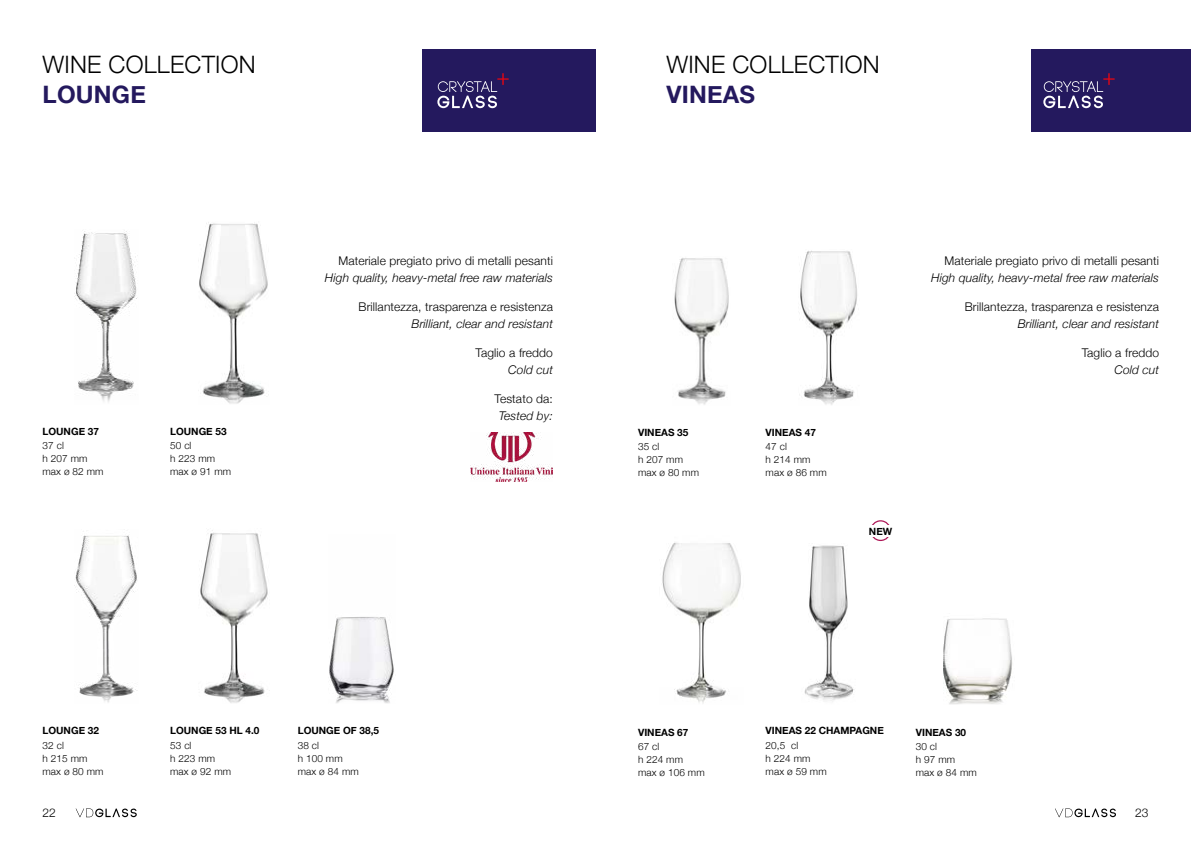
<style>
.page{position:relative;width:1191px;height:842px;background:#fff}
.page>*{position:absolute;margin:0;border:0;box-sizing:border-box;transform-origin:0 0}
.t1{font:300 24px "Helvetica Neue";letter-spacing:.01em;color:#000}
.t2{font:700 24px "Helvetica Neue";letter-spacing:.01em;color:#24195e}
.t3{font:300 12px "Helvetica Neue";letter-spacing:.01em;color:#000}
.t4{font:italic 300 12px "Helvetica Neue";letter-spacing:.01em;color:#000}
.t5{font:300 10px/13px "Helvetica Neue";letter-spacing:.01em;color:#000}
.t6{font:700 10px "Helvetica Neue";color:#000}
</style>
<div class="page">
<div style="left:1031px;top:50px;width:160px;height:82px;background:#24195e"></div>
<svg style="left:1055px;top:808px;width:61px;height:9px"></svg>
<div style="left:422px;top:50px;width:173px;height:82px;background:#24195e"></div>
<svg style="left:76px;top:808px;width:61px;height:9px"></svg>
<img style="left:75px;top:231px;width:63px;height:159px">
<img style="left:199px;top:222px;width:69px;height:168px">
<img style="left:200px;top:530px;width:68px;height:159px">
<img style="left:75px;top:535px;width:62px;height:154px">
<img style="left:329px;top:617px;width:65px;height:72px">
<svg style="left:1043px;top:73px;width:71px;height:35px"></svg>
<svg style="left:437px;top:73px;width:71px;height:35px"></svg>
<svg style="left:79px;top:689px;width:311px;height:14px"></svg>
<svg style="left:83px;top:390px;width:182px;height:14px"></svg>
<img style="left:470px;top:432px;width:83px;height:49px">
<img style="left:800px;top:250px;width:57px;height:141px">
<img style="left:674px;top:258px;width:55px;height:133px">
<img style="left:662px;top:542px;width:79px;height:148px">
<img style="left:944px;top:618px;width:69px;height:72px">
<img style="left:805px;top:545px;width:50px;height:145px">
<svg style="left:677px;top:391px;width:177px;height:14px"></svg>
<svg style="left:675px;top:690px;width:332px;height:14px"></svg>
<div style="left:870px;top:520px;width:21px;height:21px;border:1px solid #ae1757;border-radius:50%"></div>
<div style="left:868px;top:525px;width:25px;height:12px;background:#fff"></div>
<h1 class="t1" style="left:43px;top:45px;width:215px">WINE COLLECTION</h1>
<h1 class="t2" style="left:43px;top:75px;width:105px">LOUNGE</h1>
<p class="t6" style="left:43px;top:423px;width:58px">LOUNGE 37</p>
<p class="t5" style="left:43px;top:438px;width:63px">37 cl<br>h 207 mm max ø 82 mm</p>
<p class="t6" style="left:170px;top:423px;width:58px">LOUNGE 53</p>
<p class="t5" style="left:170px;top:438px;width:63px">50 cl<br>h 223 mm max ø 91 mm</p>
<p class="t3" style="left:338px;top:251px;width:216px">Materiale pregiato privo di metalli pesanti</p>
<p class="t4" style="left:325px;top:268px;width:229px">High quality, heavy-metal free raw materials</p>
<p class="t3" style="left:358px;top:297px;width:196px">Brillantezza, trasparenza e resistenza</p>
<p class="t4" style="left:411px;top:314px;width:143px">Brilliant, clear and resistant</p>
<p class="t3" style="left:475px;top:343px;width:79px">Taglio a freddo</p>
<p class="t4" style="left:508px;top:360px;width:46px">Cold cut</p>
<p class="t3" style="left:494px;top:389px;width:60px">Testato da:</p>
<p class="t4" style="left:499px;top:406px;width:56px">Tested by:</p>
<p class="t6" style="left:43px;top:723px;width:58px">LOUNGE 32</p>
<p class="t5" style="left:43px;top:738px;width:63px">32 cl<br>h 215 mm max ø 80 mm</p>
<p class="t6" style="left:170px;top:723px;width:91px">LOUNGE 53 HL 4.0</p>
<p class="t5" style="left:170px;top:738px;width:63px">53 cl<br>h 223 mm max ø 92 mm</p>
<p class="t6" style="left:298px;top:723px;width:83px">LOUNGE OF 38,5</p>
<p class="t5" style="left:298px;top:738px;width:63px">38 cl<br>h 100 mm max ø 84 mm</p>
<h1 class="t1" style="left:666px;top:45px;width:215px">WINE COLLECTION</h1>
<h1 class="t2" style="left:666px;top:75px;width:90px">VINEAS</h1>
<p class="t6" style="left:638px;top:424px;width:52px">VINEAS 35</p>
<p class="t5" style="left:638px;top:439px;width:63px">35 cl<br>h 207 mm max ø 80 mm</p>
<p class="t6" style="left:765px;top:424px;width:52px">VINEAS 47</p>
<p class="t5" style="left:765px;top:439px;width:63px">47 cl<br>h 214 mm max ø 86 mm</p>
<p class="t3" style="left:944px;top:251px;width:216px">Materiale pregiato privo di metalli pesanti</p>
<p class="t4" style="left:931px;top:268px;width:229px">High quality, heavy-metal free raw materials</p>
<p class="t3" style="left:964px;top:297px;width:196px">Brillantezza, trasparenza e resistenza</p>
<p class="t4" style="left:1017px;top:314px;width:143px">Brilliant, clear and resistant</p>
<p class="t3" style="left:1081px;top:343px;width:79px">Taglio a freddo</p>
<p class="t4" style="left:1114px;top:360px;width:46px">Cold cut</p>
<p class="t6" style="left:869px;top:523px;width:25px">NEW</p>
<p class="t6" style="left:638px;top:724px;width:52px">VINEAS 67</p>
<p class="t5" style="left:638px;top:739px;width:68px">67 cl<br>h 224 mm<br>max ø 106 mm</p>
<p class="t6" style="left:765px;top:723px;width:120px">VINEAS 22 CHAMPAGNE</p>
<p class="t5" style="left:765px;top:738px;width:63px">20,5 cl<br>h 224 mm max ø 59 mm</p>
<p class="t6" style="left:915px;top:724px;width:52px">VINEAS 30</p>
<p class="t5" style="left:915px;top:739px;width:63px">30 cl<br>h 97 mm<br>max ø 84 mm</p>
<p class="t3" style="left:43px;top:803px;width:15px">22</p>
<p class="t3" style="left:1135px;top:803px;width:15px">23</p>
</div>
